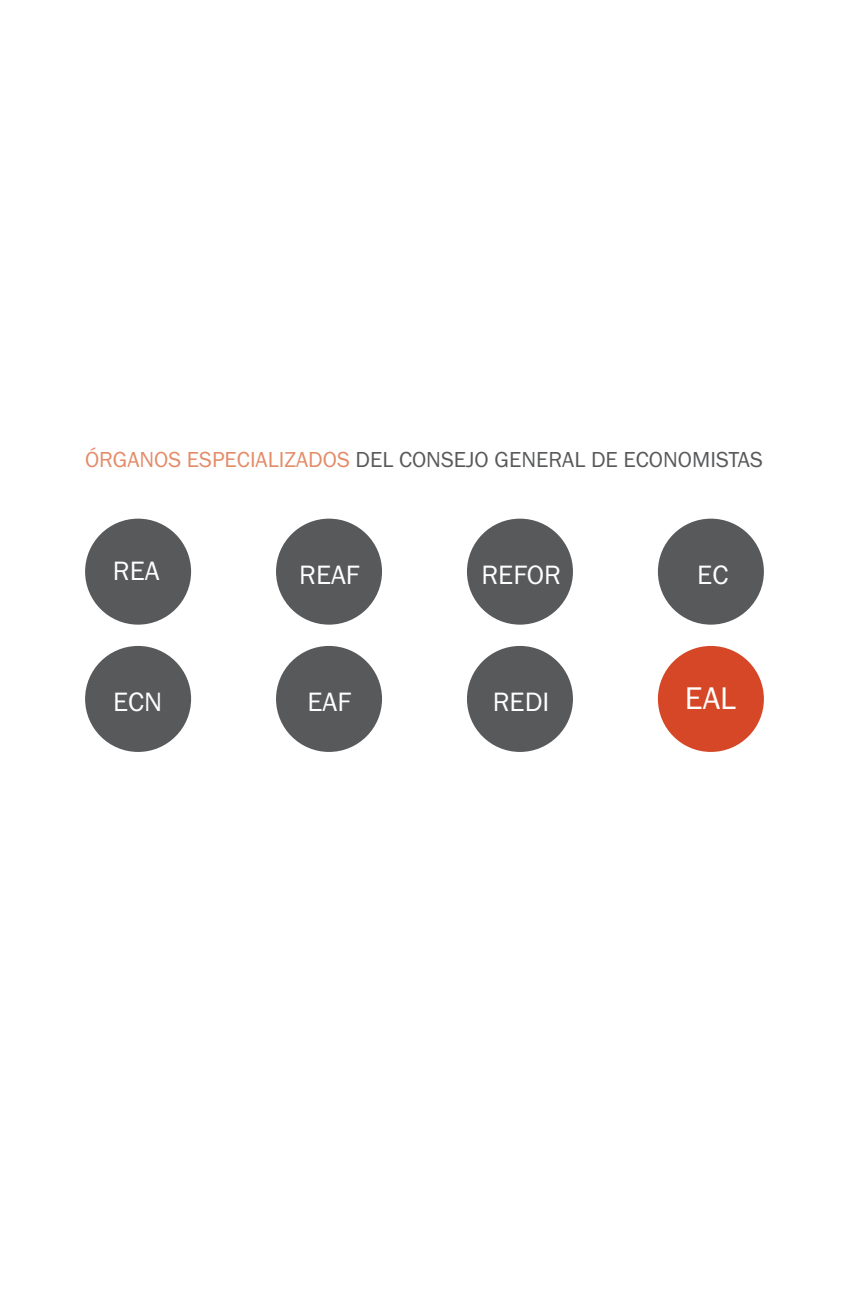
<style>
.page{position:relative;width:851px;height:1312px;background:#fff}
.page>*{position:absolute;margin:0;border:0;box-sizing:border-box;transform-origin:0 0}
.t1{font:32.5px "Franklin Gothic";color:#fff}
.t2{font:27.5px "Franklin Gothic";color:#fff}
.t3{font:22.5px "Franklin Gothic";color:#58595b}
.s1{color:#e38c69}
</style>
<div class="page">
<div style="left:85px;top:518px;width:106px;height:106px;background:#58595b;border-radius:50%"></div>
<div style="left:276px;top:518px;width:106px;height:106px;background:#58595b;border-radius:50%"></div>
<div style="left:467px;top:518px;width:106px;height:106px;background:#58595b;border-radius:50%"></div>
<div style="left:657px;top:518px;width:106px;height:106px;background:#58595b;border-radius:50%"></div>
<div style="left:85px;top:645px;width:106px;height:106px;background:#58595b;border-radius:50%"></div>
<div style="left:276px;top:645px;width:106px;height:106px;background:#58595b;border-radius:50%"></div>
<div style="left:467px;top:645px;width:106px;height:106px;background:#58595b;border-radius:50%"></div>
<div style="left:657px;top:645px;width:106px;height:106px;background:#d54726;border-radius:50%"></div>
<p class="t3" style="left:85px;top:451px;width:679px"><span class="s1">ÓRGANOS ESPECIALIZADOS</span> DEL CONSEJO GENERAL DE ECONOMISTAS</p>
<p class="t2" style="left:113px;top:561px;width:48px">REA</p>
<p class="t2" style="left:299px;top:564px;width:62px">REAF</p>
<p class="t2" style="left:481px;top:564px;width:81px">REFOR</p>
<p class="t2" style="left:697px;top:564px;width:32px">EC</p>
<p class="t2" style="left:113px;top:691px;width:51px">ECN</p>
<p class="t2" style="left:307px;top:691px;width:45px">EAF</p>
<p class="t2" style="left:492px;top:691px;width:58px">REDI</p>
<h1 class="t1" style="left:684px;top:686px;width:53px">EAL</h1>
</div>
